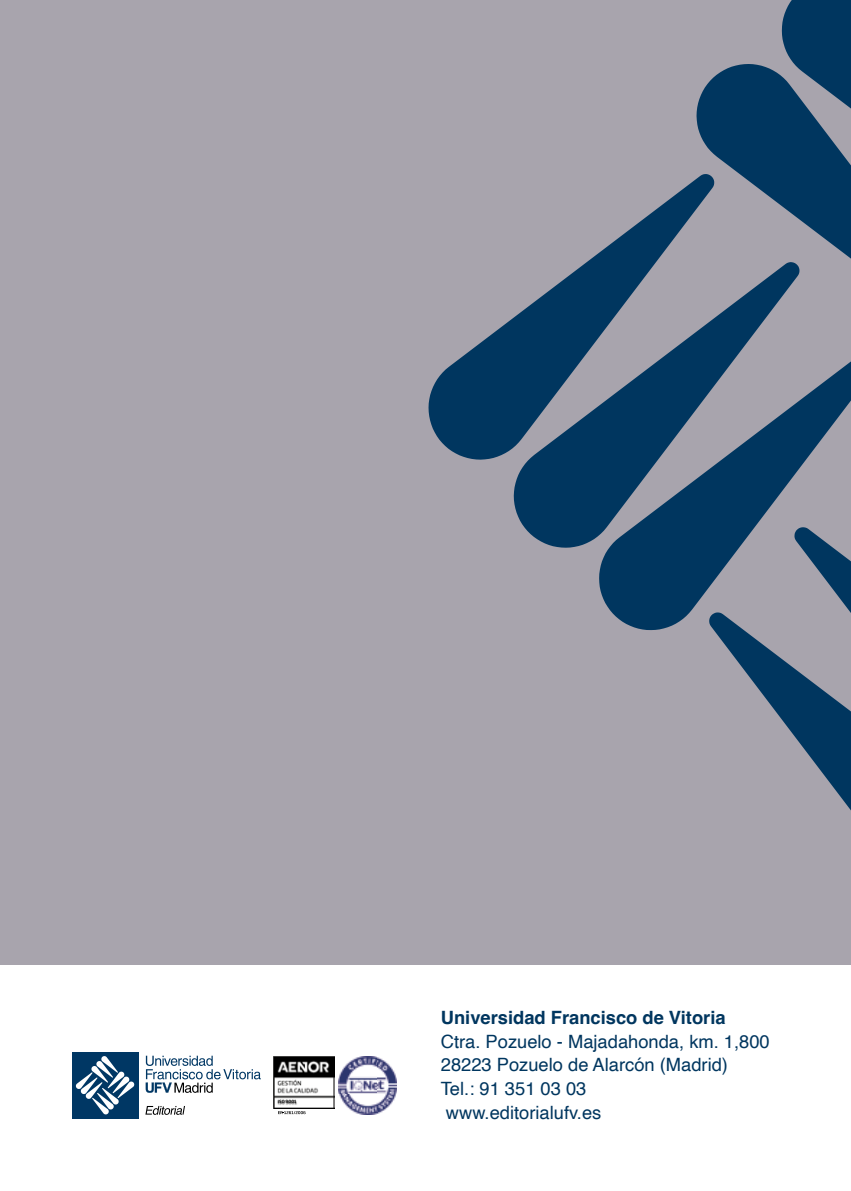
<style>
.page{position:relative;width:851px;height:1191px;background:#fff}
.page>*{position:absolute;margin:0;border:0;box-sizing:border-box;transform-origin:0 0}
.t1{font:18.4px/23.8px "Helvetica";color:#00365f}
.t2{font:700 18.4px "Helvetica";color:#00365f}
.t3{font:500 4.4px "Soho Gothic Pro";color:#000}
</style>
<div class="page">
<div style="left:72px;top:1052px;width:66px;height:66px;background:#003764"></div>
<svg style="left:76px;top:1056px;width:58px;height:58px"></svg>
<svg style="left:146px;top:1055px;width:115px;height:37px"></svg>
<svg style="left:145px;top:1106px;width:40px;height:8px"></svg>
<img style="left:338px;top:1056px;width:58px;height:58px">
<img style="left:273px;top:1056px;width:61px;height:52px">
<svg style="left:278px;top:1111px;width:27px;height:3px"></svg>
<div style="left:0;top:0;width:850px;height:964px;background:#a8a4ad"></div>
<svg style="left:696px;top:0;width:154px;height:258px"></svg>
<svg style="left:714px;top:630px;width:136px;height:179px"></svg>
<svg style="left:599px;top:362px;width:251px;height:268px"></svg>
<svg style="left:513px;top:262px;width:286px;height:285px;fill:#00365f"></svg>
<svg style="left:428px;top:174px;width:286px;height:285px"></svg>
<p class="t3" style="left:278px;top:1098px;width:20px">ISO 9001</p>
<p class="t2" style="left:441px;top:1006px;width:286px">Universidad Francisco de Vitoria</p>
<p class="t1" style="left:441px;top:1029px;width:330px">Ctra. Pozuelo - Majadahonda, km. 1,800<br>28223 Pozuelo de Alarcón (Madrid)<br>Tel.: 91 351 03 03<br>www.editorialufv.es</p>
</div>
